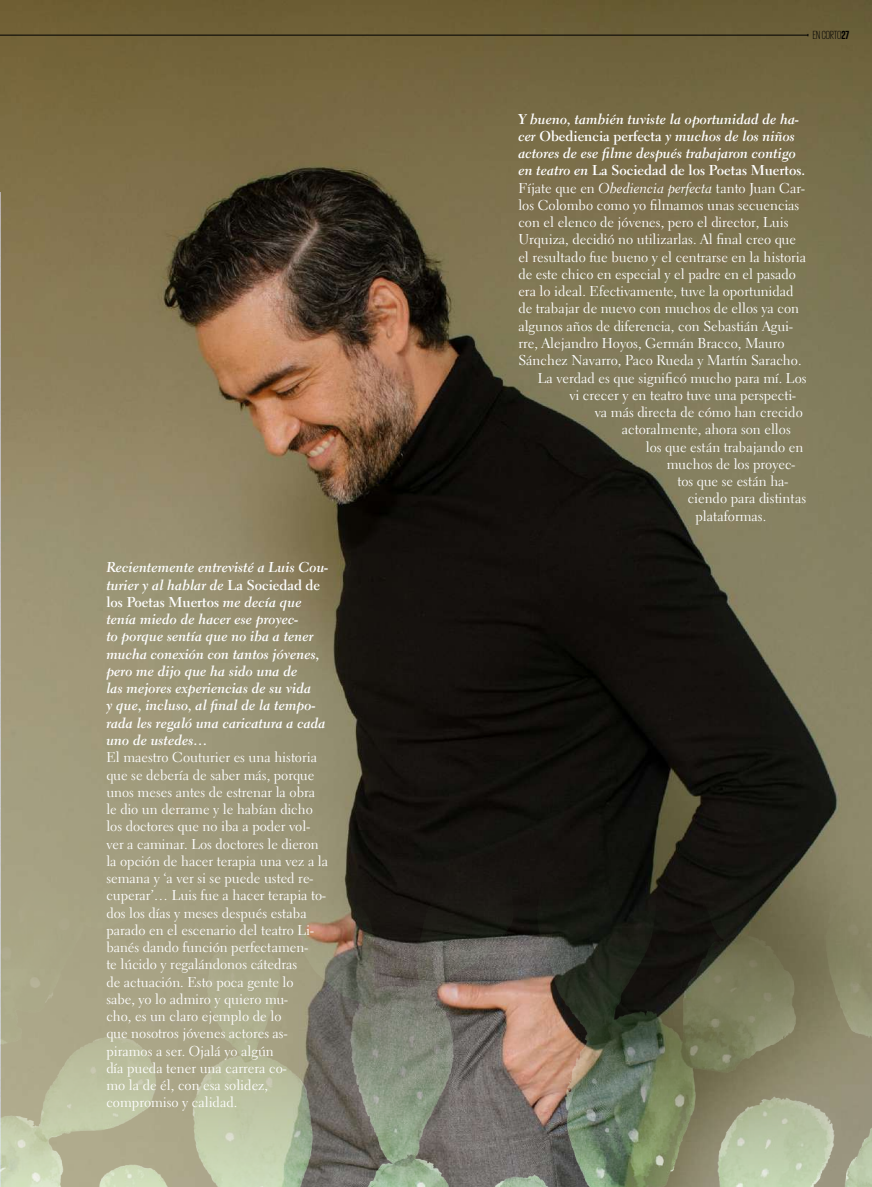
<style>
.page{position:relative;width:872px;height:1187px;background:#fff}
.page>*{position:absolute;margin:0;border:0;box-sizing:border-box;transform-origin:0 0}
.t1{font:14.25px/17.2px "Electra LT Std";color:#fff}
.t2{font:14.25px/17.2px "Electra LT Std Bold Cursive";color:#fff}
.t3{font:700 14.25px "Electra LT Std";color:#fff}
.t4{font:300 12px "Giorgio Sans";color:#000}
.s1{font-family:"Electra LT Std";font-weight:700}
.s2{font-family:"Electra LT Std Bold Cursive";font-weight:400}
.s3{font-weight:700}
.s4{font-family:"Electra LT Std Cursive"}
</style>
<div class="page">
<img style="left:0;top:0;width:872px;height:848px">
<img style="left:0;top:193px;width:1px;height:655px">
<img style="left:0;top:848px;width:872px;height:338px">
<hr style="left:0;top:35px;width:808px;height:1px;background:#000">
<p class="t2" style="left:106px;top:559px;width:223px">Recientemente entrevisté a Luis Cou&shy;turier y al hablar de <span class="s1">La Sociedad de</span></p>
<p class="t3" style="left:106px;top:593px;width:197px">los Poetas Muertos <span class="s2">me decía que</span></p>
<p class="t2" style="left:106px;top:610px;width:221px">tenía miedo de hacer ese proyec-<br>to porque sentía que no iba a tener mucha conexión con tantos jóvenes, pero me dijo que ha sido una de<br>las mejores experiencias de su vida<br>y que, incluso, al final de la tempo&shy;rada les regaló una caricatura a cada uno de ustedes…</p>
<p class="t1" style="left:106px;top:748px;width:223px">El maestro Couturier es una historia que se debería de saber más, porque unos meses antes de estrenar la obra le dio un derrame y le habían dicho los doctores que no iba a poder vol&shy;ver a caminar. Los doctores le dieron la opción de hacer terapia una vez a la semana y ‘a ver si se puede usted re&shy;cuperar’… Luis fue a hacer terapia to&shy;dos los días y meses después estaba parado en el escenario del teatro Li&shy;banés dando función perfectamen-<br>te lúcido y regalándonos cátedras<br>de actuación. Esto poca gente lo<br>sabe, yo lo admiro y quiero mu-<br>cho, es un claro ejemplo de lo<br>que nosotros jóvenes actores as&shy;piramos a ser. Ojalá yo algún<br>día pueda tener una carrera co-<br>mo la de él, con esa solidez, compromiso y calidad.</p>
<p class="t4" style="left:812px;top:30px;width:38px">EN CORTO<span class="s3">27</span></p>
<p class="t2" style="left:518px;top:110px;width:282px">Y bueno, también tuviste la oportunidad de ha&shy;cer <span class="s1">Obediencia perfecta</span> y muchos de los niños actores de ese filme después trabajaron contigo</p>
<p class="t3" style="left:518px;top:162px;width:288px"><span class="s2">en teatro en</span> La Sociedad de los Poetas Muertos.</p>
<p class="t1" style="left:518px;top:179px;width:288px">Fíjate que en <span class="s4">Obediencia perfecta</span> tanto Juan Car-</p>
<p class="t1" style="left:518px;top:196px;width:282px">los Colombo como yo filmamos unas secuencias</p>
<p class="t1" style="left:518px;top:214px;width:272px">con el elenco de jóvenes, pero el director, Luis</p>
<p class="t1" style="left:518px;top:231px;width:279px">Urquiza, decidió no utilizarlas. Al final creo que</p>
<p class="t1" style="left:518px;top:248px;width:289px">el resultado fue bueno y el centrarse en la historia</p>
<p class="t1" style="left:518px;top:265px;width:279px">de este chico en especial y el padre en el pasado</p>
<p class="t1" style="left:518px;top:283px;width:277px">era lo ideal. Efectivamente, tuve la oportunidad</p>
<p class="t1" style="left:518px;top:300px;width:282px">de trabajar de nuevo con muchos de ellos ya con</p>
<p class="t1" style="left:518px;top:317px;width:276px">algunos años de diferencia, con Sebastián Agui-</p>
<p class="t1" style="left:518px;top:334px;width:268px">rre, Alejandro Hoyos, Germán Bracco, Mauro</p>
<p class="t1" style="left:518px;top:352px;width:285px">Sánchez Navarro, Paco Rueda y Martín Saracho.</p>
<p class="t1" style="left:538px;top:369px;width:270px">La verdad es que significó mucho para mí. Los</p>
<p class="t1" style="left:569px;top:386px;width:228px">vi crecer y en teatro tuve una perspecti-</p>
<p class="t1" style="left:595px;top:403px;width:209px">va más directa de cómo han crecido</p>
<p class="t1" style="left:622px;top:421px;width:170px">actoralmente, ahora son ellos</p>
<p class="t1" style="left:646px;top:438px;width:159px">los que están trabajando en</p>
<p class="t1" style="left:667px;top:455px;width:130px">muchos de los proyec-</p>
<p class="t1" style="left:677px;top:472px;width:112px">tos que se están ha-</p>
<p class="t1" style="left:688px;top:490px;width:120px">ciendo para distintas</p>
<p class="t1" style="left:695px;top:507px;width:72px">plataformas.</p>
</div>
